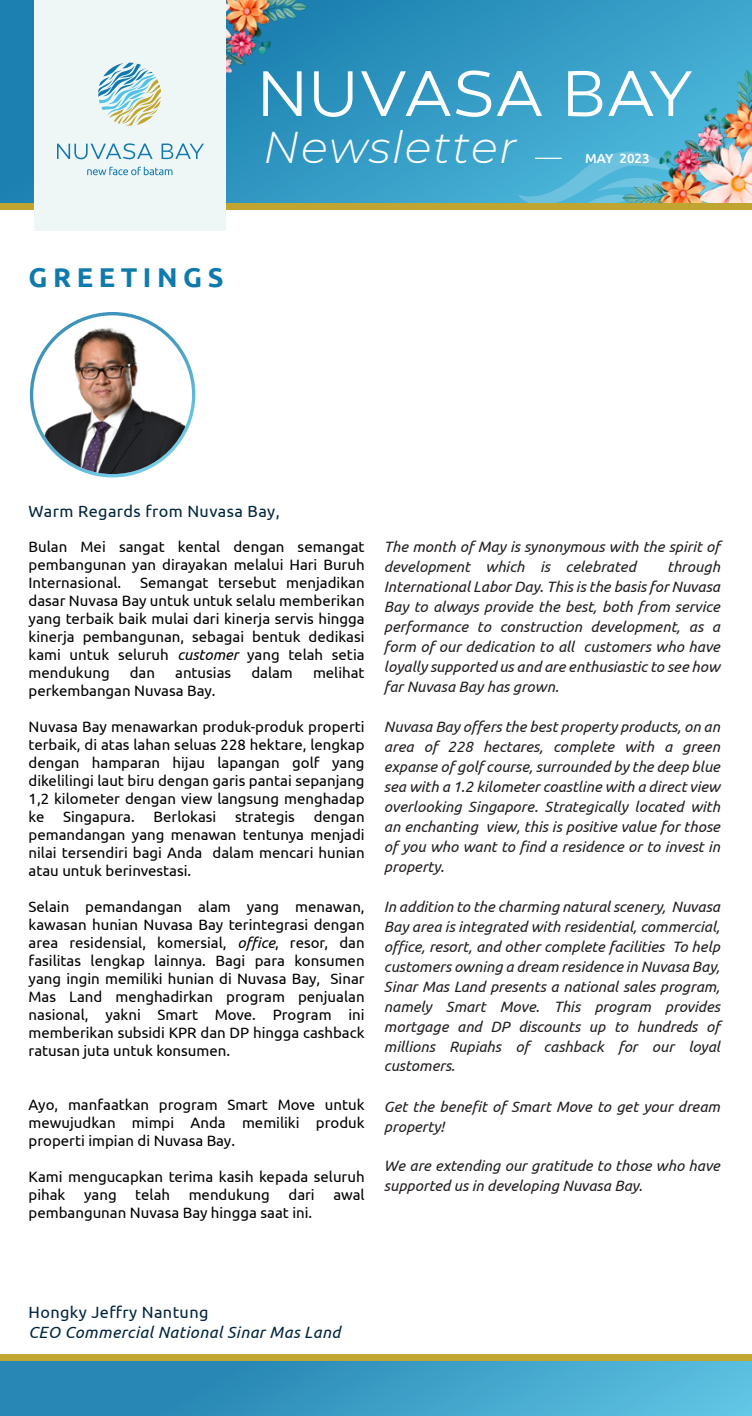
<style>
.page{position:relative;width:752px;height:1416px;background:#fff}
.page>*{position:absolute;margin:0;border:0;box-sizing:border-box;transform-origin:0 0}
.t1{font:italic 300 44.5px "Montserrat";letter-spacing:.03em;color:#fff}
.t2{font:700 27.12px "Ubuntu";letter-spacing:.205em;color:#107aac}
.t3{font:16.25px "Ubuntu";letter-spacing:.025em;color:#00253c}
.t4{font:italic 16.25px "Ubuntu";letter-spacing:.025em;color:#00253c}
.t5{font:15px/18px "Ubuntu";color:#000;text-align:justify}
.t6{font:italic 15px/20px "Ubuntu";color:#231f20}
.t7{font:500 13.25px "Ubuntu";color:#fff}
.s1{font-style:italic}
</style>
<div class="page">
<div style="left:0;top:1357px;width:752px;height:59px;background:linear-gradient(to right,#1d7bab,#5abfdf)"></div>
<div style="left:0;top:1354px;width:751px;height:7px;background:#c0a631"></div>
<svg style="left:0;top:0;width:752px;height:204px;background:#3198c1"></svg>
<img style="left:615px;top:68px;width:137px;height:136px">
<img style="left:226px;top:0;width:88px;height:138px">
<svg style="left:263px;top:71px;width:38px;height:45px"></svg>
<svg style="left:314px;top:71px;width:38px;height:46px"></svg>
<svg style="left:361px;top:71px;width:130px;height:46px"></svg>
<svg style="left:497px;top:71px;width:45px;height:45px"></svg>
<svg style="left:568px;top:71px;width:34px;height:45px"></svg>
<svg style="left:608px;top:71px;width:84px;height:45px"></svg>
<img style="left:517px;top:139px;width:234px;height:65px">
<div style="left:0;top:204px;width:752px;height:6px;background:#c0a631"></div>
<div style="left:34px;top:0;width:192px;height:231px;background:#eff6f6"></div>
<svg style="left:87px;top:167px;width:85px;height:8px"></svg>
<svg style="left:57px;top:143px;width:96px;height:16px"></svg>
<svg style="left:161px;top:144px;width:43px;height:15px"></svg>
<svg style="left:98px;top:63px;width:63px;height:63px"></svg>
<svg style="left:79px;top:315px;width:67px;height:4px"></svg>
<img style="left:33px;top:319px;width:159px;height:155px">
<h2 class="t2" style="left:28px;top:261px;width:196px">GREETINGS</h2>
<h1 class="t1" style="left:263px;top:117px;width:255px">Newsletter</h1>
<p class="t7" style="left:585px;top:150px;width:66px">MAY 2023</p>
<p class="t3" style="left:28px;top:501px;width:253px">Warm Regards from Nuvasa Bay,</p>
<p class="t5" style="left:29px;top:537px;width:337px">Bulan Mei sangat kental dengan semangat pembangunan yan dirayakan melalui Hari Buruh Internasional.</p>
<p class="t5" style="left:29px;top:573px;width:337px;text-indent:112px">Semangat tersebut menjadikan dasar Nuvasa Bay untuk untuk selalu memberikan yang terbaik baik mulai dari kinerja servis hingga kinerja pembangunan, sebagai bentuk dedikasi kami untuk seluruh <span class="s1">customer</span> yang telah setia mendukung</p>
<p class="t5" style="left:130px;top:663px;width:27px">dan</p>
<p class="t5" style="left:175px;top:663px;width:58px">antusias</p>
<p class="t5" style="left:251px;top:663px;width:43px">dalam</p>
<p class="t5" style="left:313px;top:663px;width:53px">melihat</p>
<p class="t5" style="left:29px;top:681px;width:188px">perkembangan Nuvasa Bay.</p>
<p class="t5" style="left:29px;top:717px;width:337px">Nuvasa Bay menawarkan produk-produk properti terbaik, di atas lahan seluas 228 hektare, lengkap dengan hamparan hijau lapangan golf yang dikelilingi laut biru dengan garis pantai sepanjang 1,2 kilometer dengan view langsung menghadap ke Singapura. Berlokasi strategis dengan pemandangan yang menawan tentunya menjadi nilai tersendiri bagi Anda dalam mencari hunian atau untuk berinvestasi.</p>
<p class="t5" style="left:29px;top:897px;width:337px">Selain pemandangan alam yang menawan, kawasan hunian Nuvasa Bay terintegrasi dengan area residensial, komersial, <span class="s1">office</span>, resor, dan fasilitas lengkap lainnya. Bagi para konsumen yang ingin memiliki hunian di Nuvasa Bay, Sinar Mas Land menghadirkan program penjualan nasional, yakni Smart Move. Program ini memberikan subsidi KPR dan DP hingga cashback ratusan juta untuk konsumen.</p>
<p class="t5" style="left:29px;top:1095px;width:337px">Ayo, manfaatkan program Smart Move untuk mewujudkan mimpi Anda memiliki produk properti impian di Nuvasa Bay.</p>
<p class="t5" style="left:29px;top:1167px;width:337px">Kami mengucapkan terima kasih kepada seluruh pihak yang telah mendukung dari awal pembangunan Nuvasa Bay hingga saat ini.</p>
<p class="t6" style="left:384px;top:536px;width:337px">The month of May is synonymous with the spirit of development which is celebrated</p>
<p class="t6" style="left:384px;top:556px;width:337px;text-align:justify;text-indent:283px">through International Labor Day. This is the basis for Nuvasa Bay to always provide the best, both from service performance to construction development, as a form of our dedication to all customers who have loyally supported us and are enthusiastic to see how far Nuvasa Bay has grown.</p>
<p class="t6" style="left:384px;top:716px;width:337px;text-align:justify">Nuvasa Bay offers the best property products, on an area of 228 hectares, complete with a green expanse of golf course, surrounded by the deep blue sea with a 1.2 kilometer coastline with a direct view overlooking Singapore. Strategically located with an enchanting view, this is positive value for those of you who want to find a residence or to invest in property.</p>
<p class="t6" style="left:384px;top:896px;width:337px;text-align:justify">In addition to the charming natural scenery, Nuvasa Bay area is integrated with residential, commercial, office, resort, and other complete facilities To help customers owning a dream residence in Nuvasa Bay, Sinar Mas Land presents a national sales program, namely Smart Move. This program provides mortgage and DP discounts up to hundreds of millions Rupiahs of cashback for our loyal customers.</p>
<p class="t6" style="left:384px;top:1096px;width:337px">Get the benefit of Smart Move to get your dream property!</p>
<p class="t6" style="left:384px;top:1156px;width:337px">We are extending our gratitude to those who have supported us in developing Nuvasa Bay.</p>
<p class="t3" style="left:28px;top:1302px;width:181px">Hongky Jeffry Nantung</p>
<p class="t4" style="left:28px;top:1322px;width:313px">CEO Commercial National Sinar Mas Land</p>
</div>
